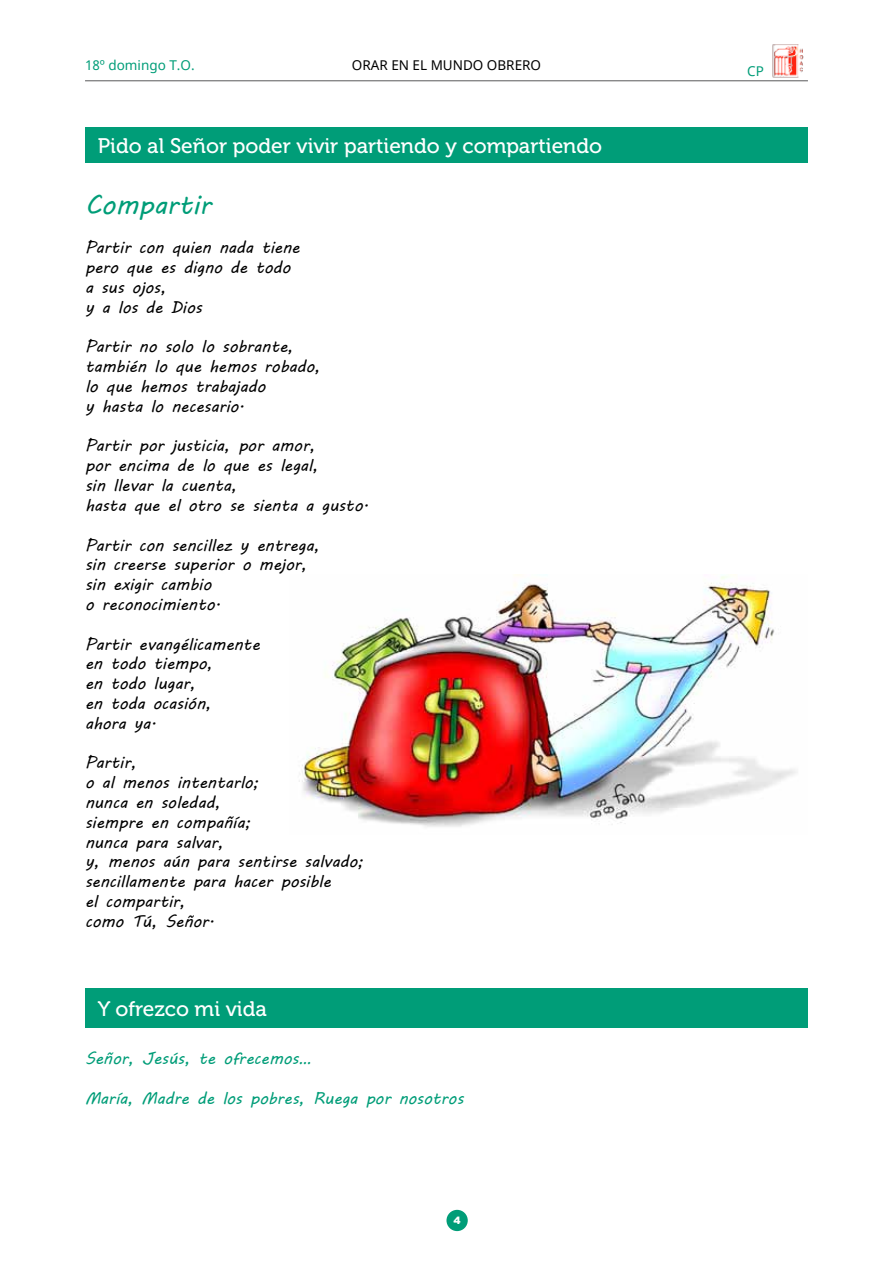
<style>
.page{position:relative;width:893px;height:1263px;background:#fff}
.page>*{position:absolute;margin:0;border:0;box-sizing:border-box;transform-origin:0 0}
.t1{font:27px "MV Boli";color:#009d78}
.t2{font:21px "Museo 500";color:#fff}
.t3{font:16.5px/19.8px "MV Boli";color:#000}
.t4{font:16.5px "MV Boli";color:#009d78}
.t5{font:13.5px "Noto Sans";color:#000}
.t6{font:13.5px "Noto Sans";color:#009d78}
.t7{font:900 10.5px "Gotham HTF";color:#fff}
</style>
<div class="page">
<div style="left:446px;top:1210px;width:22px;height:21px;background:#009d78;border-radius:50%"></div>
<hr style="left:85px;top:80px;width:723px;height:1px;background:#58585a">
<img style="left:772px;top:44px;width:31px;height:37px">
<div style="left:85px;top:128px;width:723px;height:35px;background:#009d78"></div>
<div style="left:85px;top:989px;width:723px;height:39px;background:#009d78"></div>
<img style="left:299px;top:575px;width:498px;height:252px">
<p class="t6" style="left:85px;top:56px;width:111px">18º domingo T.O.</p>
<p class="t5" style="left:352px;top:56px;width:191px">ORAR EN EL MUNDO OBRERO</p>
<p class="t2" style="left:98px;top:134px;width:506px">Pido al Señor poder vivir partiendo y compartiendo</p>
<h1 class="t1" style="left:85px;top:186px;width:127px">Compartir</h1>
<p class="t3" style="left:85px;top:238px;width:216px">Partir con quien nada tiene pero que es digno de todo a sus ojos,<br>y a los de Dios</p>
<p class="t3" style="left:85px;top:337px;width:237px">Partir no solo lo sobrante, también lo que hemos robado, lo que hemos trabajado<br>y hasta lo necesario.</p>
<p class="t3" style="left:85px;top:436px;width:285px">Partir por justicia, por amor,<br>por encima de lo que es legal,<br>sin llevar la cuenta,<br>hasta que el otro se sienta a gusto.</p>
<p class="t3" style="left:85px;top:535px;width:236px">Partir con sencillez y entrega, sin creerse superior o mejor, sin exigir cambio<br>o reconocimiento.</p>
<p class="t3" style="left:85px;top:634px;width:176px">Partir evangélicamente en todo tiempo,<br>en todo lugar,<br>en toda ocasión,<br>ahora ya.</p>
<p class="t3" style="left:85px;top:752px;width:280px">Partir,<br>o al menos intentarlo;<br>nunca en soledad,<br>siempre en compañía;<br>nunca para salvar,<br>y, menos aún para sentirse salvado; sencillamente para hacer posible<br>el compartir,<br>como Tú, Señor.</p>
<p class="t2" style="left:98px;top:997px;width:171px">Y ofrezco mi vida</p>
<p class="t4" style="left:85px;top:1047px;width:228px">Señor, Jesús, te ofrecemos…</p>
<p class="t4" style="left:85px;top:1086px;width:380px">María, Madre de los pobres, Ruega por nosotros</p>
<p class="t7" style="left:453px;top:1214px;width:9px">4</p>
<p class="t6" style="left:747px;top:62px;width:18px">CP</p>
</div>
